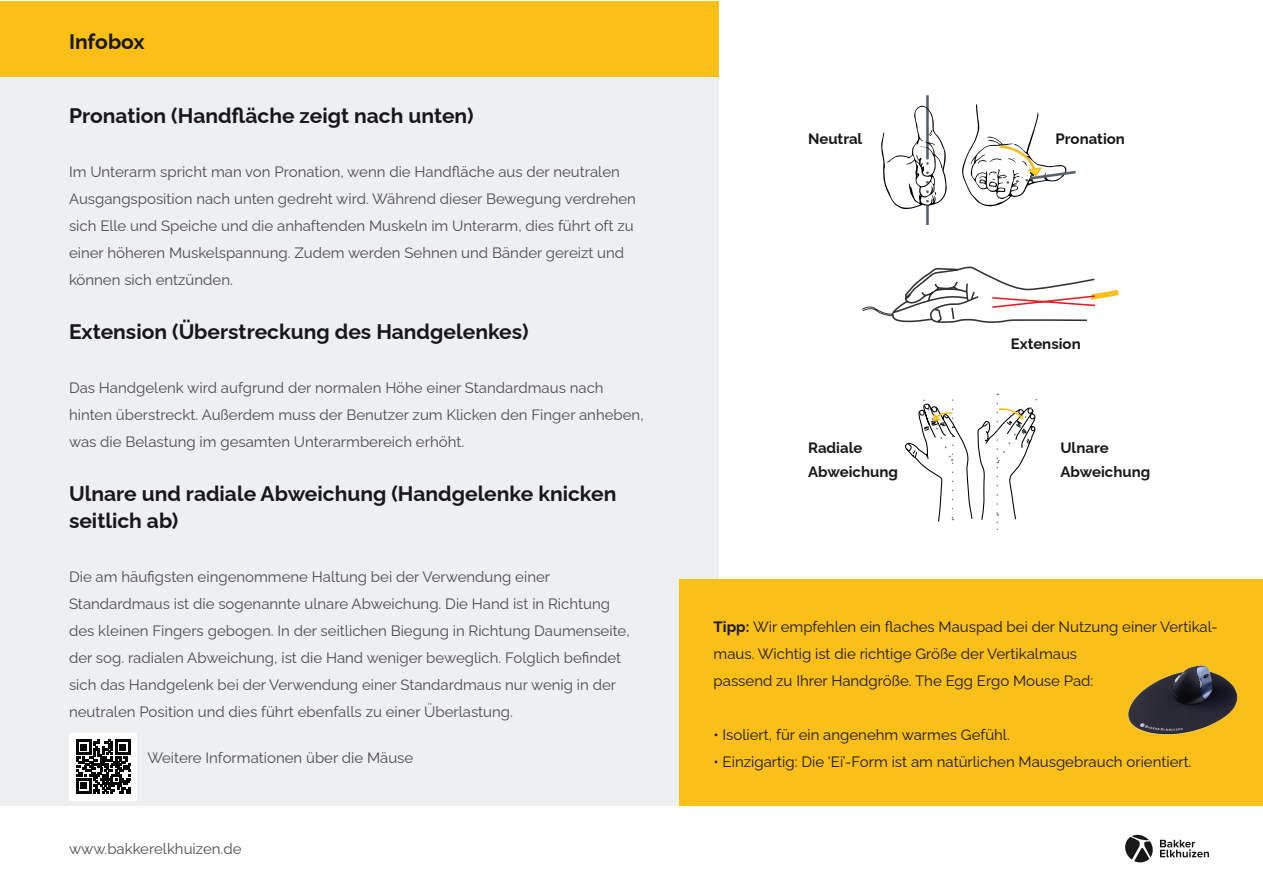
<style>
.page{position:relative;width:1263px;height:893px;background:#fff}
.page>*{position:absolute;margin:0;border:0;box-sizing:border-box;transform-origin:0 0}
.t1{font:700 21px/27px "Raleway";color:#18181a}
.t2{font:15px/27px "Raleway";color:#4d4c4f}
.t3{font:15px/27px "Raleway";color:#18181a}
.t4{font:700 15px/24px "Raleway";color:#18181a}
.s1{font-weight:700}
</style>
<div class="page">
<div style="left:0;top:1px;width:718px;height:77px;background:#fbbf16"></div>
<div style="left:0;top:78px;width:718px;height:728px;background:#edeff0"></div>
<hr style="left:926px;top:95px;width:3px;height:64px;background:#55636c">
<hr style="left:926px;top:205px;width:3px;height:20px;background:#55636c">
<svg style="left:881px;top:106px;width:66px;height:103px"></svg>
<svg style="left:962px;top:104px;width:114px;height:103px"></svg>
<svg style="left:862px;top:266px;width:257px;height:57px"></svg>
<svg style="left:905px;top:394px;width:132px;height:136px"></svg>
<svg style="left:1125px;top:834px;width:28px;height:29px"></svg>
<svg style="left:1160px;top:840px;width:49px;height:17px"></svg>
<div style="left:679px;top:580px;width:584px;height:226px;background:#fabf18"></div>
<img style="left:1128px;top:665px;width:110px;height:70px">
<div style="left:69px;top:733px;width:68px;height:67px;background:#fff"></div>
<svg style="left:76px;top:739px;width:54px;height:54px"></svg>
<h1 class="t1" style="left:69px;top:26px;width:77px">Infobox</h1>
<h1 class="t1" style="left:69px;top:100px;width:406px">Pronation (Handfläche zeigt nach unten)</h1>
<p class="t2" style="left:69px;top:157px;width:568px">Im Unterarm spricht man von Pronation, wenn die Handfläche aus der neutralen Ausgangsposition nach unten gedreht wird. Während dieser Bewegung verdrehen sich Elle und Speiche und die anhaftenden Muskeln im Unterarm, dies führt oft zu einer höheren Muskelspannung. Zudem werden Sehnen und Bänder gereizt und können sich entzünden.</p>
<h1 class="t1" style="left:69px;top:316px;width:461px">Extension (Überstreckung des Handgelenkes)</h1>
<p class="t2" style="left:69px;top:373px;width:576px">Das Handgelenk wird aufgrund der normalen Höhe einer Standardmaus nach hinten überstreckt. Außerdem muss der Benutzer zum Klicken den Finger anheben, was die Belastung im gesamten Unterarmbereich erhöht.</p>
<h1 class="t1" style="left:69px;top:478px;width:549px">Ulnare und radiale Abweichung (Handgelenke knicken seitlich ab)</h1>
<p class="t2" style="left:69px;top:562px;width:562px">Die am häufigsten eingenommene Haltung bei der Verwendung einer Standardmaus ist die sogenannte ulnare Abweichung. Die Hand ist in Richtung des kleinen Fingers gebogen. In der seitlichen Biegung in Richtung Daumenseite, der sog. radialen Abweichung, ist die Hand weniger beweglich. Folglich befindet sich das Handgelenk bei der Verwendung einer Standardmaus nur wenig in der neutralen Position und dies führt ebenfalls zu einer Überlastung.</p>
<p class="t4" style="left:808px;top:125px;width:56px">Neutral</p>
<p class="t4" style="left:1055px;top:125px;width:71px">Pronation</p>
<p class="t4" style="left:1011px;top:330px;width:72px">Extension</p>
<p class="t4" style="left:808px;top:434px;width:91px">Radiale<br>Abweichung</p>
<p class="t4" style="left:1060px;top:434px;width:91px">Ulnare<br>Abweichung</p>
<p class="t3" style="left:714px;top:612px;width:506px"><span class="s1">Tipp:</span> Wir empfehlen ein flaches Mauspad bei der Nutzung einer Vertikal&shy;maus. Wichtig ist die richtige Größe der Vertikalmaus<br>passend zu Ihrer Handgröße. The Egg Ergo Mouse Pad:</p>
<p class="t3" style="left:714px;top:720px;width:298px">• Isoliert, für ein angenehm warmes Gefühl.</p>
<p class="t2" style="left:147px;top:743px;width:267px">Weitere Informationen über die Mäuse</p>
<p class="t3" style="left:714px;top:747px;width:479px">• Einzigartig: Die ‘Ei’-Form ist am natürlichen Mausgebrauch orientiert.</p>
<p class="t2" style="left:69px;top:834px;width:174px">www.bakkerelkhuizen.de</p>
</div>
